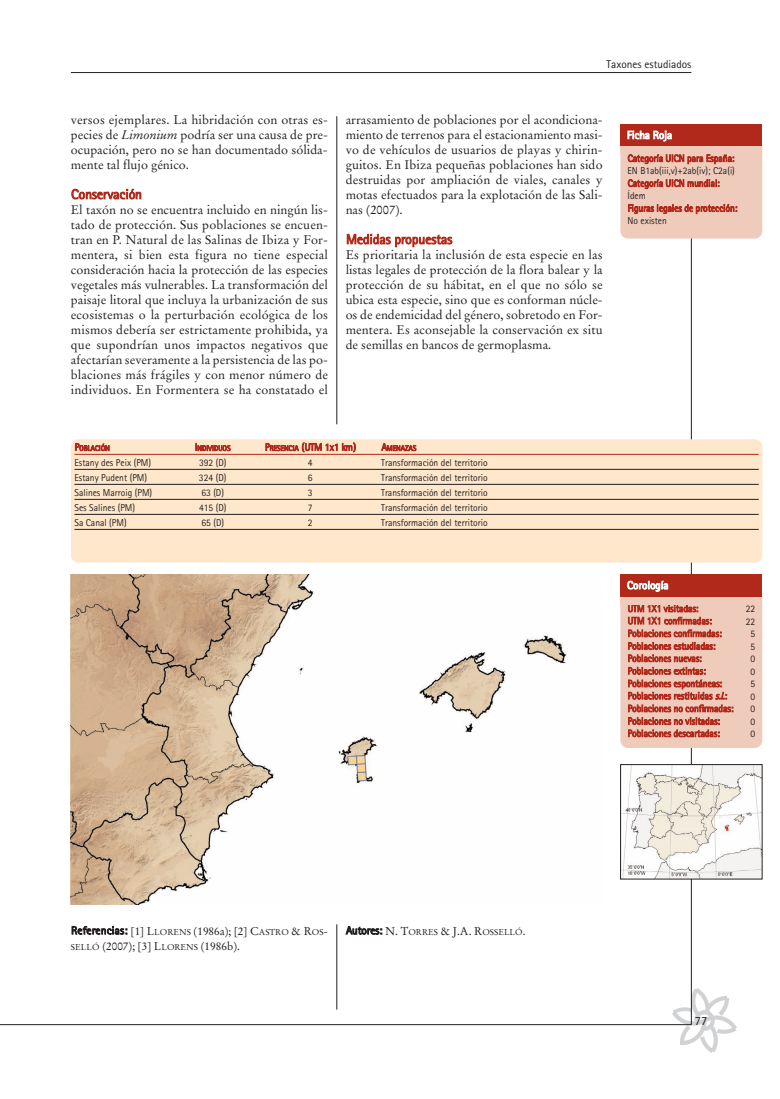
<style>
.page{position:relative;width:780px;height:1099px;background:#fff}
.page>*{position:absolute;margin:0;border:0;box-sizing:border-box;transform-origin:0 0}
.t1{font:13.75px "Rotis Sans Serif";color:#b1291a}
.t2{font:12.5px/15px "Stempel Garamond";color:#231f20;text-align:justify}
.t3{font:12.5px "Rotis Sans Serif";color:#231f20}
.t4{font:11.25px/15px "Stempel Garamond";color:#231f20}
.t5{font:11.25px "Rotis Sans Serif";color:#fff}
.t6{font:11.25px "Rotis Sans Serif";color:#231f20}
.t7{font:10px "Rotis Sans Serif";color:#b1291a;scale:.95 1}
.t8{font:10px "Rotis Sans Serif";color:#231f20;scale:.95 1}
.t9{font:10px "Rotis Sans Serif";color:#b1291a}
.t10{font:8.5px "Stempel Garamond";color:#231f20}
.t11{font:7.5px "Rotis Sans Serif";color:#b1291a}
.s1{font-style:italic}
.s2{font-size:10px}
.s3{font-size:7.5px}
.s4{font-family:"Rotis Sans Serif"}
.s5{font-size:8.5px}
.s6{font-family:"Rotis Sans Serif";font-size:11.25px}
.s7{font-size:11.25px}
</style>
<div class="page">
<img style="left:672px;top:988px;width:64px;height:64px">
<hr style="left:0;top:1024px;width:691px;height:1px;background:#231f20">
<hr style="left:691px;top:169px;width:1px;height:855px;background:#231f20">
<hr style="left:71px;top:72px;width:620px;height:1px;background:#231f20">
<div style="left:620px;top:139px;width:142px;height:99px;background:#efcbbc;border-radius:8px"></div>
<img style="left:71px;top:574px;width:496px;height:330px">
<div style="left:620px;top:589px;width:142px;height:159px;background:#efcbbc;border-radius:8px"></div>
<div style="left:71px;top:439px;width:691px;height:123px;background:#fee7cb;border-radius:8px"></div>
<hr style="left:336px;top:924px;width:1px;height:85px;background:#231f20">
<hr style="left:336px;top:116px;width:1px;height:308px;background:#231f20">
<hr style="left:74px;top:454px;width:684px;height:1px;background:#b1291a">
<hr style="left:74px;top:469px;width:684px;height:1px;background:#231f20">
<hr style="left:74px;top:484px;width:684px;height:1px;background:#231f20">
<hr style="left:74px;top:499px;width:684px;height:1px;background:#231f20">
<hr style="left:74px;top:514px;width:684px;height:1px;background:#231f20">
<hr style="left:74px;top:529px;width:684px;height:1px;background:#231f20">
<img style="left:622px;top:766px;width:138px;height:111px">
<div style="left:620px;top:764px;width:142px;height:115px;border:1px solid #231f20"></div>
<div style="left:620px;top:574px;width:142px;height:25px;background:#b1291a"></div>
<div style="left:620px;top:597px;width:142px;height:7px;background:#efcbbc"></div>
<div style="left:620px;top:124px;width:142px;height:25px;background:#b1291a"></div>
<div style="left:620px;top:147px;width:142px;height:7px;background:#efcbbc"></div>
<p class="t6" style="left:606px;top:60px;width:86px">Taxones estudiados</p>
<p class="t2" style="left:71px;top:113px;width:258px">versos ejemplares. La hibridación con otras es&shy;pecies de <span class="s1">Limonium</span> podría ser una causa de pre&shy;ocupación, pero no se han documentado sólida&shy;mente tal flujo génico.</p>
<p class="t1" style="left:71px;top:189px;width:72px">Conservación</p>
<p class="t2" style="left:71px;top:203px;width:259px">El taxón no se encuentra incluido en ningún lis&shy;tado de protección. Sus poblaciones se encuen&shy;tran en P. Natural de las Salinas de Ibiza y For&shy;mentera, si bien esta figura no tiene especial consideración hacia la protección de las especies vegetales más vulnerables. La transformación del paisaje litoral que incluya la urbanización de sus ecosistemas o la perturbación ecológica de los mismos debería ser estrictamente prohibida, ya que supondrían unos impactos negativos que afectarían severamente a la persistencia de las po&shy;blaciones más frágiles y con menor número de individuos. En Formentera se ha constatado el</p>
<p class="t2" style="left:345px;top:113px;width:259px">arrasamiento de poblaciones por el acondiciona&shy;miento de terrenos para el estacionamiento masi&shy;vo de vehículos de usuarios de playas y chirin&shy;guitos. En Ibiza pequeñas poblaciones han sido destruidas por ampliación de viales, canales y motas efectuados para la explotación de las Sali&shy;nas (2007).</p>
<p class="t1" style="left:346px;top:234px;width:108px">Medidas propuestas</p>
<p class="t2" style="left:345px;top:248px;width:258px">Es prioritaria la inclusión de esta especie en las listas legales de protección de la flora balear y la protección de su hábitat, en el que no sólo se ubica esta especie, sino que es conforman núcle&shy;os de endemicidad del género, sobretodo en For&shy;mentera. Es aconsejable la conservación ex situ de semillas en bancos de germoplasma.</p>
<p class="t5" style="left:627px;top:131px;width:47px">Ficha Roja</p>
<p class="t7" style="left:627px;top:155px;width:114px">Categoría UICN para España:</p>
<p class="t8" style="left:627px;top:167px;width:114px">EN B1ab(iii,v)+2ab(iv); C2a(i)</p>
<p class="t7" style="left:627px;top:180px;width:98px">Categoría UICN mundial:</p>
<p class="t8" style="left:627px;top:192px;width:21px">Ídem</p>
<p class="t7" style="left:627px;top:205px;width:117px">Figuras legales de protección:</p>
<p class="t8" style="left:627px;top:217px;width:43px">No existen</p>
<p class="t11" style="left:75px;top:445px;width:37px"><span class="s2">P</span>OBLACIÓN</p>
<p class="t11" style="left:195px;top:445px;width:37px"><span class="s2">I</span>NDIVIDUOS</p>
<p class="t9" style="left:265px;top:443px;width:92px">P<span class="s3">RESENCIA</span> (UTM 1<span class="s3">X</span>1 km)</p>
<p class="t11" style="left:381px;top:445px;width:37px"><span class="s2">A</span>MENAZAS</p>
<p class="t8" style="left:74px;top:458px;width:82px">Estany des Peix (PM)</p>
<p class="t8" style="left:199px;top:458px;width:30px">392 (D)</p>
<p class="t8" style="left:308px;top:458px;width:7px">4</p>
<p class="t8" style="left:381px;top:458px;width:114px">Transformación del territorio</p>
<p class="t8" style="left:74px;top:473px;width:78px">Estany Pudent (PM)</p>
<p class="t8" style="left:199px;top:473px;width:30px">324 (D)</p>
<p class="t8" style="left:308px;top:473px;width:6px">6</p>
<p class="t8" style="left:381px;top:473px;width:114px">Transformación del territorio</p>
<p class="t8" style="left:74px;top:488px;width:83px">Salines Marroig (PM)</p>
<p class="t8" style="left:201px;top:488px;width:25px">63 (D)</p>
<p class="t8" style="left:308px;top:488px;width:7px">3</p>
<p class="t8" style="left:381px;top:488px;width:114px">Transformación del territorio</p>
<p class="t8" style="left:74px;top:503px;width:65px">Ses Salines (PM)</p>
<p class="t8" style="left:199px;top:503px;width:30px">415 (D)</p>
<p class="t8" style="left:308px;top:503px;width:7px">7</p>
<p class="t8" style="left:381px;top:503px;width:114px">Transformación del territorio</p>
<p class="t8" style="left:74px;top:518px;width:56px">Sa Canal (PM)</p>
<p class="t8" style="left:201px;top:518px;width:25px">65 (D)</p>
<p class="t8" style="left:308px;top:518px;width:7px">2</p>
<p class="t8" style="left:381px;top:518px;width:114px">Transformación del territorio</p>
<p class="t4" style="left:71px;top:924px;width:258px"><span class="s4">Referencias:</span> [1] L<span class="s5">LORENS</span> (1986a); [2] C<span class="s5">ASTRO</span> &amp; R<span class="s5">OS</span>-<br><span class="s5">SELLÓ</span> (2007); [3] L<span class="s5">LORENS</span> (1986b).</p>
<p class="t10" style="left:346px;top:928px;width:181px"><span class="s6">Autores:</span> <span class="s7">N. T</span>ORRES <span class="s7">&amp; J.A. R</span>OSSELLÓ<span class="s7">.</span></p>
<p class="t5" style="left:627px;top:581px;width:43px">Corología</p>
<p class="t7" style="left:627px;top:605px;width:76px">UTM 1X1 visitadas:</p>
<p class="t8" style="left:745px;top:605px;width:11px">22</p>
<p class="t7" style="left:627px;top:617px;width:90px">UTM 1X1 confirmadas:</p>
<p class="t8" style="left:745px;top:617px;width:11px">22</p>
<p class="t7" style="left:627px;top:630px;width:100px">Poblaciones confirmadas:</p>
<p class="t8" style="left:750px;top:630px;width:6px">5</p>
<p class="t7" style="left:627px;top:642px;width:94px">Poblaciones estudiadas:</p>
<p class="t8" style="left:750px;top:642px;width:6px">5</p>
<p class="t7" style="left:627px;top:655px;width:79px">Poblaciones nuevas:</p>
<p class="t8" style="left:750px;top:655px;width:6px">0</p>
<p class="t7" style="left:627px;top:667px;width:84px">Poblaciones extintas:</p>
<p class="t8" style="left:750px;top:667px;width:6px">0</p>
<p class="t7" style="left:627px;top:680px;width:101px">Poblaciones espontáneas:</p>
<p class="t8" style="left:750px;top:680px;width:6px">5</p>
<p class="t7" style="left:627px;top:692px;width:106px">Poblaciones restituidas <span class="s1">s.l</span>.:</p>
<p class="t8" style="left:750px;top:692px;width:6px">0</p>
<p class="t7" style="left:627px;top:705px;width:113px">Poblaciones no confirmadas:</p>
<p class="t8" style="left:750px;top:705px;width:6px">0</p>
<p class="t7" style="left:627px;top:717px;width:99px">Poblaciones no visitadas:</p>
<p class="t8" style="left:750px;top:717px;width:6px">0</p>
<p class="t7" style="left:627px;top:730px;width:99px">Poblaciones descartadas:</p>
<p class="t8" style="left:750px;top:730px;width:6px">0</p>
<p class="t3" style="left:694px;top:1015px;width:14px">77</p>
</div>
